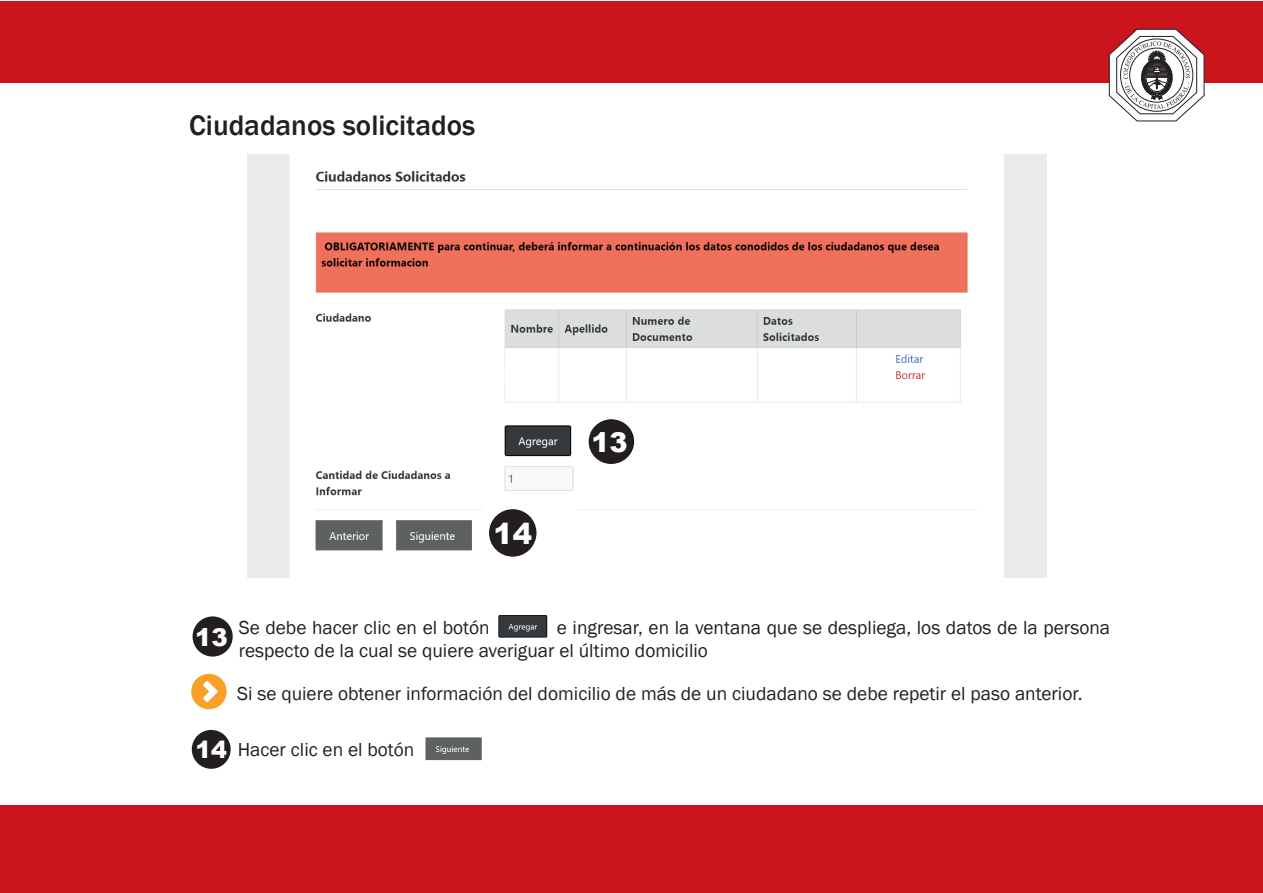
<style>
.page{position:relative;width:1263px;height:893px;background:#fff}
.page>*{position:absolute;margin:0;border:0;box-sizing:border-box;transform-origin:0 0}
.t1{font:500 28.95px "Franklin Gothic";color:#231f20}
.t2{font:900 28.95px "Arial";color:#fff}
.t3{font:900 27.15px "Arial";color:#fff}
.t4{font:900 24.45px "Arial";color:#fff}
.t5{font:19.35px/23.2px "Franklin Gothic";color:#231f20}
.s1{font-family:"Arial";font-weight:900;font-size:23.7px;color:#fff}
</style>
<div class="page">
<div style="left:0;top:1px;width:1263px;height:81px;background:#cb141c"></div>
<svg style="left:1108px;top:29px;width:97px;height:93px"></svg>
<div style="left:0;top:805px;width:1263px;height:88px;background:#cb141c"></div>
<img style="left:247px;top:155px;width:799px;height:422px">
<div style="left:505px;top:366px;width:48px;height:16px;background:#fff"></div>
<div style="left:564px;top:370px;width:58px;height:16px;background:#fff"></div>
<div style="left:631px;top:366px;width:62px;height:16px;background:#fff"></div>
<div style="left:589px;top:419px;width:44px;height:45px;background:#231f20;border-radius:50%"></div>
<div style="left:193px;top:616px;width:40px;height:41px;background:#231f20;border-radius:50%"></div>
<div style="left:192px;top:730px;width:39px;height:39px;background:#231f20;border-radius:50%"></div>
<div style="left:483px;top:508px;width:94px;height:53px;background:#fff"></div>
<div style="left:489px;top:509px;width:47px;height:48px;background:#231f20;border-radius:50%"></div>
<img style="left:498px;top:615px;width:50px;height:23px">
<img style="left:425px;top:737px;width:57px;height:24px">
<div style="left:191px;top:674px;width:36px;height:35px;background:#f9a029;border-radius:50%"></div>
<svg style="left:203px;top:681px;width:14px;height:21px"></svg>
<h1 class="t1" style="left:189px;top:108px;width:288px">Ciudadanos solicitados</h1>
<h1 class="t2" style="left:493px;top:512px;width:40px">14</h1>
<h2 class="t3" style="left:591px;top:422px;width:38px">13</h2>
<p class="t4" style="left:195px;top:619px;width:34px">13</p>
<p class="t5" style="left:239px;top:616px;width:252px">Se debe hacer clic en el botón</p>
<p class="t5" style="left:239px;top:616px;width:873px;text-indent:318px">e ingresar, en la ventana que se despliega, los datos de la persona respecto de la cual se quiere averiguar el último domicilio</p>
<p class="t5" style="left:237px;top:682px;width:847px">Si se quiere obtener información del domicilio de más de un ciudadano se debe repetir el paso anterior.</p>
<p class="t5" style="left:195px;top:738px;width:220px"><span class="s1">14</span> Hacer clic en el botón</p>
</div>
